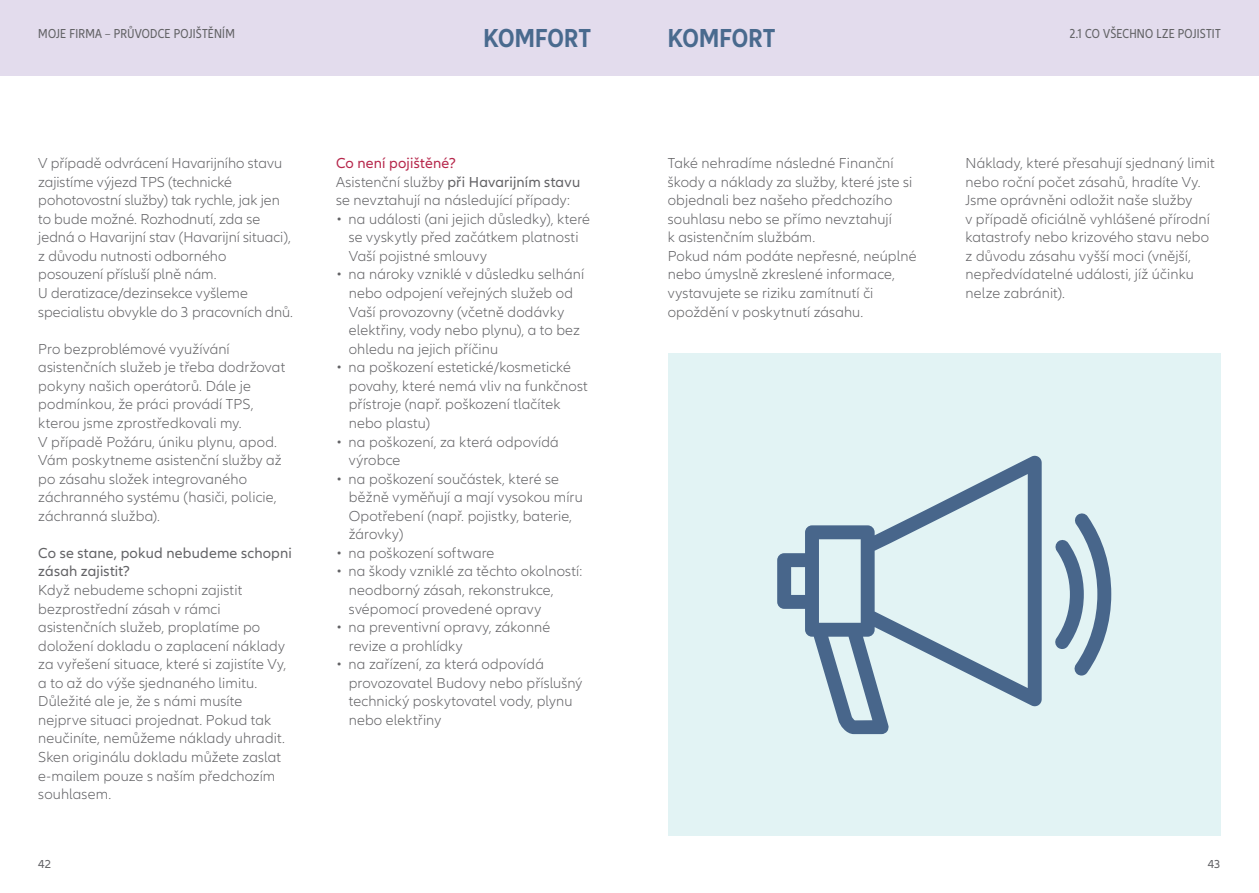
<style>
.page{position:relative;width:1259px;height:893px;background:#fff}
.page>*{position:absolute;margin:0;border:0;box-sizing:border-box;transform-origin:0 0}
.Intro_Caps_18pt{font:700 condensed 27px "Allianz Neo";letter-spacing:.005em;color:#496a8e}
.text{font:300 15px/18.6px "Allianz Neo";letter-spacing:.005em;color:#636366}
.Podnadpis{font:15px/18.6px "Allianz Neo";letter-spacing:.015em;color:#636366}
.Co_není_P{font:15px "Allianz Neo";letter-spacing:.015em;color:#b6274b}
.RunningTitle{font:condensed 13.5px "Allianz Neo";letter-spacing:.015em;color:#636366}
.t1{font:12px "Allianz Neo";color:#636366}
.s1{font-weight:400}
</style>
<div class="page">
<div style="left:0;top:0;width:1259px;height:76px;background:#e3dced"></div>
<div style="left:668px;top:354px;width:552px;height:482px;background:#e2f3f4"></div>
<svg style="left:1055px;top:513px;width:56px;height:163px"></svg>
<svg style="left:777px;top:456px;width:264px;height:278px"></svg>
<p class="RunningTitle" style="left:38px;top:26px;width:198px">MOJE FIRMA – PRŮVODCE POJIŠTĚNÍM</p>
<p class="RunningTitle" style="left:1070px;top:26px;width:152px">2.1 CO VŠECHNO LZE POJISTIT</p>
<p class="Intro_Caps_18pt" style="left:483px;top:23px;width:109px">KOMFORT</p>
<p class="Intro_Caps_18pt" style="left:668px;top:23px;width:109px">KOMFORT</p>
<p class="text" style="left:38px;top:154px;width:254px">V případě odvrácení Havarijního stavu zajistíme výjezd TPS (technické pohotovostní služby) tak rychle, jak jen to bude možné. Rozhodnutí, zda se jedná o Havarijní stav (Havarijní situaci), z důvodu nutnosti odborného posouzení přísluší plně nám.</p>
<p class="text" style="left:38px;top:284px;width:256px">U deratizace/dezinsekce vyšleme specialistu obvykle do 3 pracovních dnů.</p>
<p class="text" style="left:38px;top:340px;width:248px">Pro bezproblémové využívání asistenčních služeb je třeba dodržovat pokyny našich operátorů. Dále je podmínkou, že práci provádí TPS, kterou jsme zprostředkovali my.</p>
<p class="text" style="left:38px;top:433px;width:245px">V případě Požáru, úniku plynu, apod.<br>Vám poskytneme asistenční služby až po zásahu složek integrovaného záchranného systému (hasiči, policie, záchranná služba).</p>
<p class="Podnadpis" style="left:38px;top:544px;width:255px">Co se stane, pokud nebudeme schopni zásah zajistit?</p>
<p class="text" style="left:38px;top:581px;width:249px">Když nebudeme schopni zajistit bezprostřední zásah v rámci asistenčních služeb, proplatíme po doložení dokladu o zaplacení náklady za vyřešení situace, které si zajistíte Vy, a to až do výše sjednaného limitu.<br>Důležité ale je, že s námi musíte nejprve situaci projednat. Pokud tak neučiníte, nemůžeme náklady uhradit.<br>Sken originálu dokladu můžete zaslat e-mailem pouze s naším předchozím souhlasem.</p>
<p class="Co_není_P" style="left:336px;top:155px;width:121px">Co není pojištěné?</p>
<p class="text" style="left:336px;top:173px;width:246px">Asistenční služby <span class="s1">při Havarijním stavu </span>se nevztahují na následující případy:</p>
<p class="text" style="left:349px;top:210px;width:243px;text-indent:-13px">• na události (ani jejich důsledky), které se vyskytly před začátkem platnosti<br>Vaší pojistné smlouvy</p>
<p class="text" style="left:349px;top:266px;width:237px;text-indent:-13px">• na nároky vzniklé v důsledku selhání nebo odpojení veřejných služeb od Vaší provozovny (včetně dodávky elektřiny, vody nebo plynu), a to bez ohledu na jejich příčinu</p>
<p class="text" style="left:349px;top:358px;width:241px;text-indent:-13px">• na poškození estetické/kosmetické povahy, které nemá vliv na funkčnost přístroje (např. poškození tlačítek nebo plastu)</p>
<p class="text" style="left:349px;top:433px;width:211px;text-indent:-13px">• na poškození, za která odpovídá výrobce</p>
<p class="text" style="left:349px;top:470px;width:236px;text-indent:-13px">• na poškození součástek, které se běžně vyměňují a mají vysokou míru<br>Opotřebení (např. pojistky, baterie, žárovky)</p>
<p class="text" style="left:336px;top:544px;width:160px">• na poškození software</p>
<p class="text" style="left:349px;top:562px;width:235px;text-indent:-13px">• na škody vzniklé za těchto okolností: neodborný zásah, rekonstrukce, svépomocí provedené opravy</p>
<p class="text" style="left:349px;top:618px;width:203px;text-indent:-13px">• na preventivní opravy, zákonné revize a prohlídky</p>
<p class="text" style="left:349px;top:655px;width:235px;text-indent:-13px">• na zařízení, za která odpovídá provozovatel Budovy nebo příslušný technický poskytovatel vody, plynu nebo elektřiny</p>
<p class="text" style="left:668px;top:154px;width:246px">Také nehradíme následné Finanční škody a náklady za služby, které jste si objednali bez našeho předchozího souhlasu nebo se přímo nevztahují<br>k asistenčním službám.</p>
<p class="text" style="left:668px;top:247px;width:250px">Pokud nám podáte nepřesné, neúplné nebo úmyslně zkreslené informace, vystavujete se riziku zamítnutí či opoždění v poskytnutí zásahu.</p>
<p class="text" style="left:965px;top:154px;width:251px">Náklady, které přesahují sjednaný limit nebo roční počet zásahů, hradíte Vy.</p>
<p class="text" style="left:965px;top:191px;width:246px">Jsme oprávněni odložit naše služby<br>v případě oficiálně vyhlášené přírodní katastrofy nebo krizového stavu nebo z důvodu zásahu vyšší moci (vnější, nepředvídatelné události, jíž účinku nelze zabránit).</p>
<p class="t1" style="left:38px;top:857px;width:14px">42</p>
<p class="t1" style="left:1207px;top:857px;width:14px">43</p>
</div>
